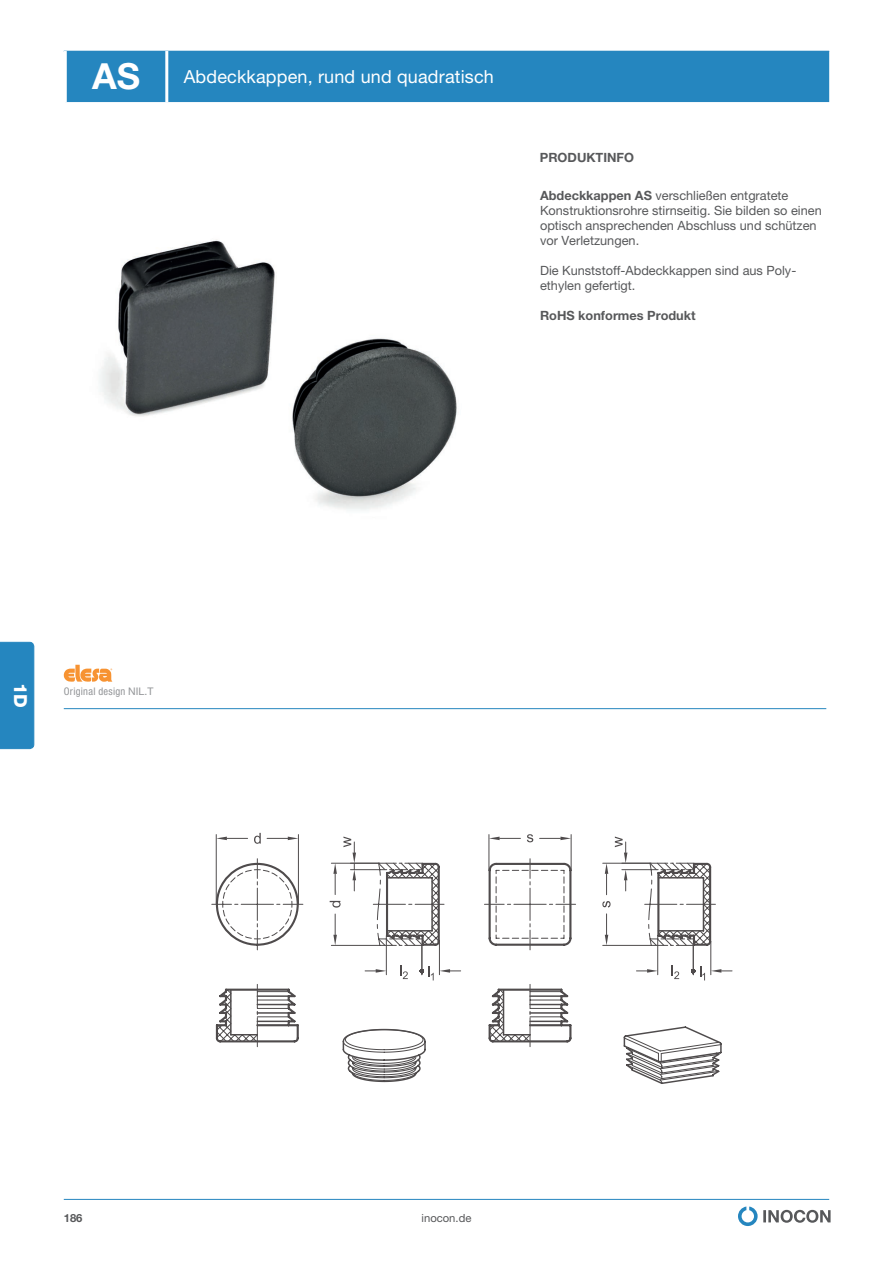
<style>
.page{position:relative;width:893px;height:1263px;background:#fff}
.page>*{position:absolute;margin:0;border:0;box-sizing:border-box;transform-origin:0 0}
.t1{font:18px "Helvetica Neue LT Pro";letter-spacing:.01em;color:#fff}
.t2{font:800 18px "Helvetica Neue LT Pro";color:#fff}
.t3{font:12.75px/15px "Helvetica Neue LT Pro";color:#57585a}
.t4{font:700 12.75px "Helvetica Neue LT Pro";color:#57585a}
.t5{font:11.25px "Helvetica Neue LT Pro";color:#57585a}
.t6{font:700 11.25px "Helvetica Neue LT Pro";color:#57585a}
.t7{font:condensed 10.5px "Helvetica Neue LT Pro";letter-spacing:.025em;color:#939598}
.s1{font-weight:700;font-size:36px}
.s2{font-weight:700}
.s3{font-family:"Helvetica Neue LTW1 G";font-stretch:normal}
</style>
<div class="page">
<svg style="left:738px;top:1206px;width:93px;height:20px"></svg>
<hr style="left:64px;top:1199px;width:765px;height:1px;background:#2586bf">
<div style="left:0;top:642px;width:34px;height:107px;background:#2586bf"></div>
<div style="left:67px;top:51px;width:762px;height:51px;background:#2586bf"></div>
<hr style="left:165px;top:51px;width:3px;height:51px;background:#fff">
<hr style="left:64px;top:708px;width:762px;height:1px;background:#2586bf">
<svg style="left:216px;top:862px;width:495px;height:180px"></svg>
<div style="left:222px;top:869px;width:70px;height:70px;border:1px dashed #231f20;border-radius:50%"></div>
<svg style="left:496px;top:870px;width:69px;height:69px"></svg>
<hr style="left:331px;top:863px;width:48px;height:1px;background:#231f20">
<hr style="left:331px;top:945px;width:49px;height:1px;background:#231f20">
<svg style="left:333px;top:863px;width:4px;height:31px"></svg>
<svg style="left:333px;top:914px;width:4px;height:31px"></svg>
<svg style="left:330px;top:901px;width:11px;height:7px"></svg>
<hr style="left:350px;top:869px;width:30px;height:1px;background:#231f20">
<hr style="left:350px;top:863px;width:30px;height:1px;background:#231f20">
<svg style="left:343px;top:836px;width:13px;height:55px"></svg>
<hr style="left:386px;top:936px;width:1px;height:39px;background:#231f20">
<svg style="left:400px;top:965px;width:8px;height:14px"></svg>
<svg style="left:365px;top:969px;width:21px;height:4px"></svg>
<hr style="left:421px;top:945px;width:1px;height:30px;background:#231f20">
<hr style="left:439px;top:941px;width:1px;height:34px;background:#231f20">
<svg style="left:419px;top:966px;width:42px;height:14px"></svg>
<hr style="left:603px;top:863px;width:47px;height:1px;background:#231f20">
<hr style="left:603px;top:945px;width:48px;height:1px;background:#231f20">
<svg style="left:602px;top:901px;width:9px;height:6px"></svg>
<svg style="left:605px;top:863px;width:3px;height:32px"></svg>
<svg style="left:605px;top:914px;width:3px;height:31px"></svg>
<svg style="left:615px;top:836px;width:36px;height:55px"></svg>
<hr style="left:298px;top:834px;width:1px;height:70px;background:#231f20">
<hr style="left:216px;top:834px;width:1px;height:70px;background:#231f20">
<svg style="left:267px;top:837px;width:31px;height:3px"></svg>
<svg style="left:216px;top:837px;width:32px;height:3px"></svg>
<svg style="left:254px;top:833px;width:7px;height:11px"></svg>
<hr style="left:571px;top:834px;width:1px;height:36px;background:#231f20">
<hr style="left:489px;top:834px;width:1px;height:36px;background:#231f20">
<svg style="left:527px;top:834px;width:6px;height:8px"></svg>
<svg style="left:540px;top:837px;width:31px;height:3px"></svg>
<svg style="left:489px;top:837px;width:31px;height:3px"></svg>
<hr style="left:657px;top:936px;width:1px;height:39px;background:#231f20">
<svg style="left:672px;top:965px;width:7px;height:14px"></svg>
<svg style="left:636px;top:969px;width:22px;height:4px"></svg>
<hr style="left:693px;top:945px;width:1px;height:30px;background:#231f20">
<hr style="left:710px;top:941px;width:1px;height:34px;background:#231f20">
<svg style="left:711px;top:969px;width:21px;height:4px"></svg>
<svg style="left:690px;top:966px;width:15px;height:14px"></svg>
<svg style="left:343px;top:990px;width:378px;height:93px"></svg>
<img style="left:99px;top:239px;width:358px;height:271px">
<svg style="left:64px;top:665px;width:48px;height:17px"></svg>
<h1 class="t1" style="left:92px;top:66px;width:403px"><span class="s1">AS</span> Abdeckkappen, rund und quadratisch</h1>
<p class="t4" style="left:540px;top:150px;width:96px">PRODUKTINFO</p>
<p class="t3" style="left:540px;top:188px;width:283px"><span class="s2">Abdeckkappen AS</span> verschließen entgratete Konstruktionsrohre stirnseitig. Sie bilden so einen optisch ansprechenden Abschluss und schützen vor Verletzungen.</p>
<p class="t3" style="left:540px;top:263px;width:258px">Die Kunststoff-Abdeckkappen sind aus Poly&shy;ethylen gefertigt.</p>
<p class="t4" style="left:540px;top:308px;width:157px">RoHS konformes Produkt</p>
<h1 class="t2" style="left:31px;top:683px;width:27px;rotate:90deg">1D</h1>
<p class="t7" style="left:64px;top:685px;width:91px">Original design <span class="s3">NIL.T</span></p>
<p class="t6" style="left:64px;top:1211px;width:20px">186</p>
<p class="t5" style="left:422px;top:1211px;width:51px">inocon.de</p>
</div>
